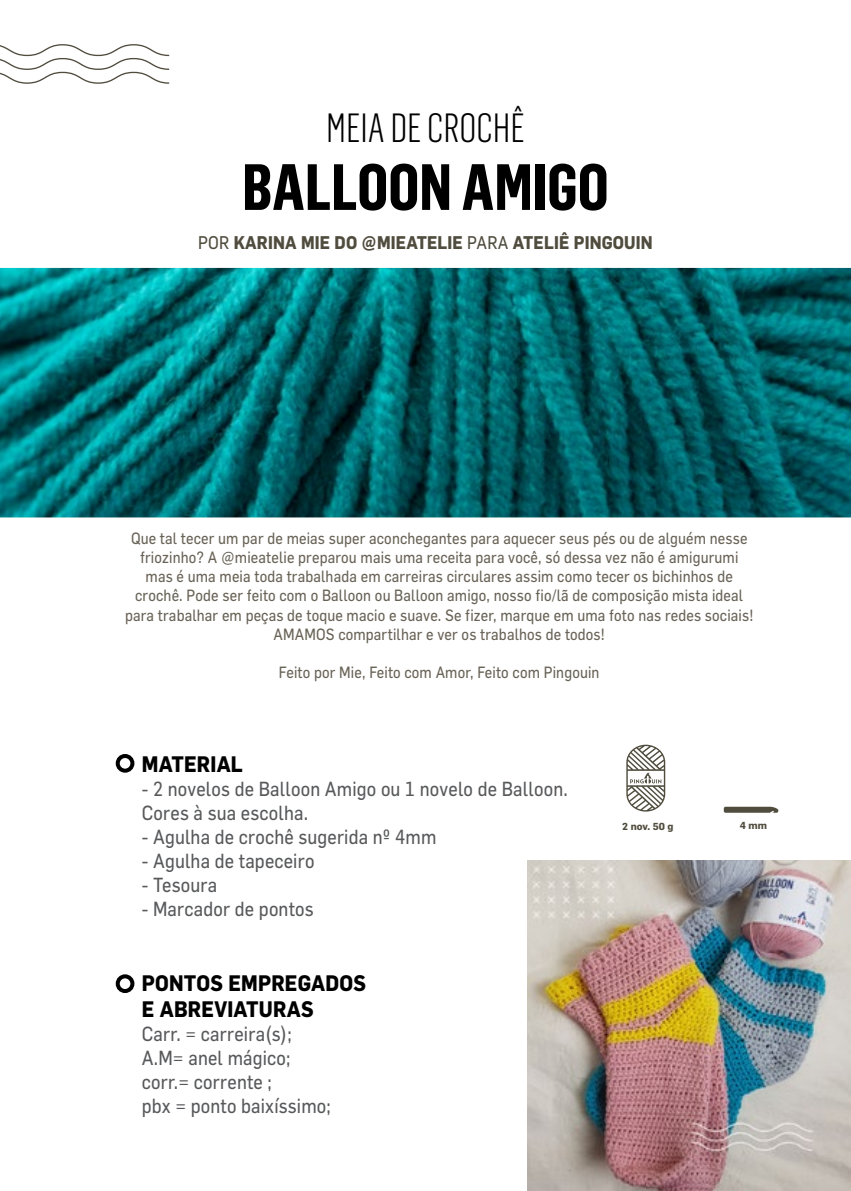
<style>
.page{position:relative;width:851px;height:1191px;background:#fff}
.page>*{position:absolute;margin:0;border:0;box-sizing:border-box;transform-origin:0 0}
.t1{font:700 64px "Flama Cond";color:#000}
.t2{font:300 40px "Flama Cond";color:#000}
.t3{font:700 22px/26.4px "Flama";letter-spacing:.01em;color:#000;scale:.9 1}
.t4{font:20px/24px "Flama";letter-spacing:.01em;color:#58595b;scale:.9 1}
.t5{font:700 18px "Flama";letter-spacing:.01em;color:#504c3e;scale:.9 1}
.t6{font:16px/19.2px "Flama";letter-spacing:.01em;color:#696357;text-align:center;scale:.9 1}
.t7{font:700 10px "Flama";color:#504c3e}
.s1{font-weight:400}
</style>
<div class="page">
<img style="left:0;top:268px;width:850px;height:249px">
<svg style="left:0;top:44px;width:169px;height:40px"></svg>
<div style="left:116px;top:754px;width:18px;height:18px;border:4px solid #000;border-radius:50%"></div>
<div style="left:116px;top:974px;width:18px;height:19px;border:4px solid #000;border-radius:50%"></div>
<svg style="left:626px;top:744px;width:39px;height:67px"></svg>
<svg style="left:723px;top:806px;width:55px;height:6px"></svg>
<img style="left:527px;top:860px;width:323px;height:331px">
<h2 class="t2" style="left:326px;top:98px;width:200px">MEIA DE CROCHÊ</h2>
<h1 class="t1" style="left:242px;top:139px;width:368px">BALLOON AMIGO</h1>
<p class="t5" style="left:198px;top:232px;width:506px"><span class="s1">POR</span> KARINA MIE DO @MIEATELIE <span class="s1">PARA</span> ATELIÊ PINGOUIN</p>
<p class="t6" style="left:125px;top:528px;width:699px">Que tal tecer um par de meias super aconchegantes para aquecer seus pés ou de alguém nesse friozinho? A @mieatelie preparou mais uma receita para você, só dessa vez não é amigurumi mas é uma meia toda trabalhada em carreiras circulares assim como tecer os bichinhos de crochê. Pode ser feito com o Balloon ou Balloon amigo, nosso fio/lã de composição mista ideal para trabalhar em peças de toque macio e suave. Se fizer, marque em uma foto nas redes sociais!<br>AMAMOS compartilhar e ver os trabalhos de todos!</p>
<p class="t6" style="left:279px;top:662px;width:357px">Feito por Mie, Feito com Amor, Feito com Pingouin</p>
<h3 class="t3" style="left:142px;top:750px;width:114px">MATERIAL</h3>
<p class="t4" style="left:142px;top:776px;width:474px">- 2 novelos de Balloon Amigo ou 1 novelo de Balloon.<br>Cores à sua escolha.</p>
<p class="t4" style="left:142px;top:824px;width:329px">- Agulha de crochê sugerida nº 4mm</p>
<p class="t4" style="left:142px;top:848px;width:193px">- Agulha de tapeceiro</p>
<p class="t4" style="left:142px;top:872px;width:85px">- Tesoura</p>
<p class="t4" style="left:142px;top:896px;width:192px">- Marcador de pontos</p>
<h3 class="t3" style="left:142px;top:969px;width:250px">PONTOS EMPREGADOS<br>E ABREVIATURAS</h3>
<p class="t4" style="left:142px;top:1021px;width:212px">Carr. = carreira(s);<br>A.M= anel mágico; corr.= corrente ;<br>pbx = ponto baixíssimo;</p>
<p class="t7" style="left:622px;top:820px;width:53px">2 nov. 50 g</p>
<p class="t7" style="left:739px;top:819px;width:29px">4 mm</p>
</div>
